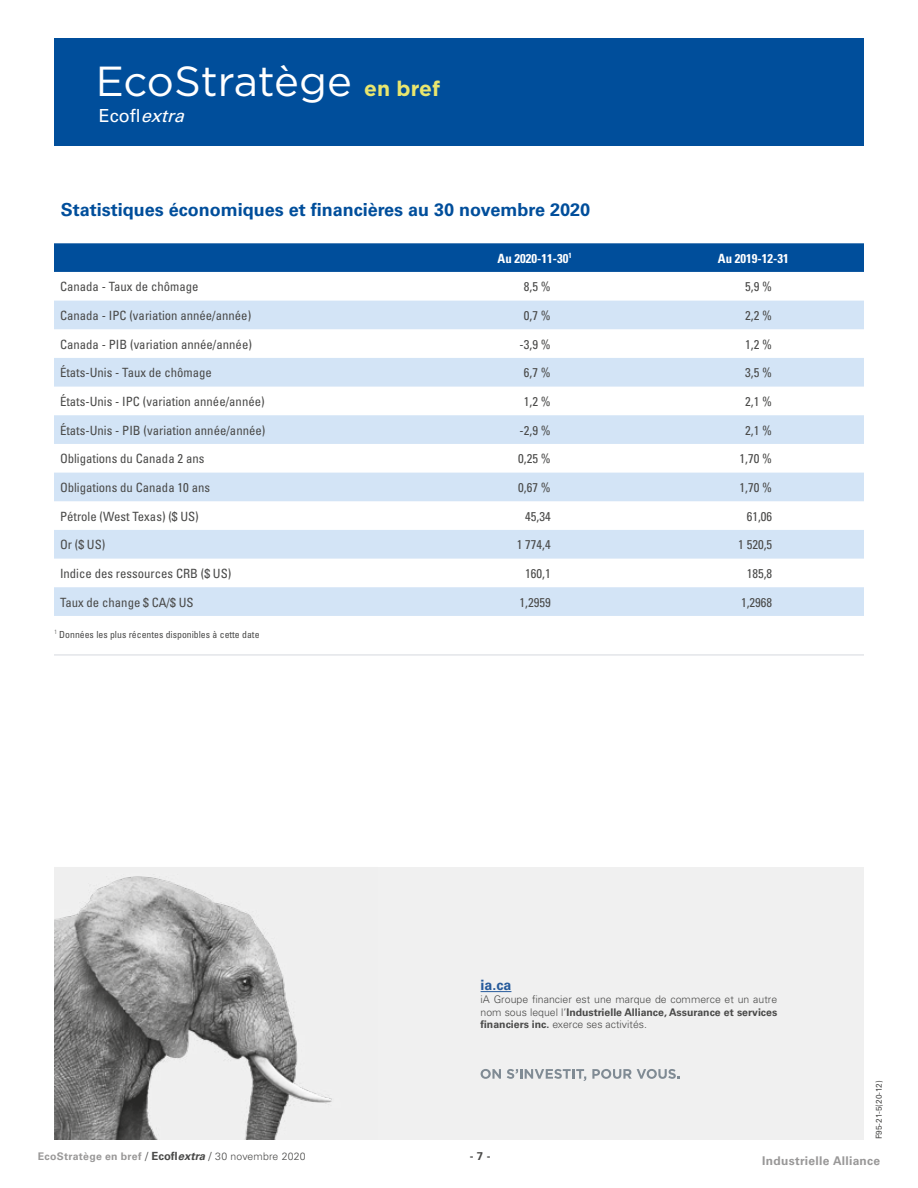
<style>
.page{position:relative;width:918px;height:1188px;background:#fff}
.page>*{position:absolute;margin:0;border:0;box-sizing:border-box;transform-origin:0 0}
.t1{font:42px "Gotham";letter-spacing:-.005em;color:#fff}
.t2{font:700 18px "Univers";color:#004e9b}
.t3{font:18px "Univers";color:#fff}
.t4{font:700 14.25px "Univers";color:#275b9b}
.t5{font:condensed 12.75px "Univers";color:#4a4a49}
.t6{font:700 condensed 12.75px "Univers";color:#fff}
.t7{font:700 12px "Univers";letter-spacing:.02em;color:#999898}
.t8{font:700 11.25px "Univers";color:#4a4a49}
.t9{font:300 10.5px/12.8px "Univers";letter-spacing:.005em;color:#4a4a49;text-align:justify}
.t10{font:700 10.5px "Univers";letter-spacing:.025em;color:#999898}
.Footnote{font:condensed 9.75px "Univers";color:#4a4a49}
.t11{font:8.25px "Univers";color:#4a4a49}
.s1{font-weight:700;font-size:21px;color:#e9e66e}
.s2{font-style:italic}
.s3{font-weight:700}
.s4{font-weight:300;font-size:11.25px;color:#4a4a49}
.s5{font-size:11.25px;color:#4a4a49}
.s6{font-style:italic;font-size:11.25px;color:#4a4a49}
.s7{font-weight:300;color:#4a4a49}
</style>
<div class="page">
<div style="left:54px;top:38px;width:809px;height:108px;background:#004e9b"></div>
<div style="left:54px;top:867px;width:810px;height:272px;background:#f0f0f0"></div>
<img style="left:54px;top:876px;width:278px;height:263px">
<hr style="left:481px;top:991px;width:30px;height:1px;background:#275b9b">
<svg style="left:481px;top:1069px;width:20px;height:10px"></svg>
<svg style="left:507px;top:1069px;width:79px;height:12px"></svg>
<svg style="left:592px;top:1069px;width:88px;height:10px"></svg>
<div style="left:54px;top:243px;width:810px;height:29px;background:#004e9b"></div>
<svg style="left:54px;top:301px;width:810px;height:315px;fill:#d3e4f6"></svg>
<hr style="left:54px;top:655px;width:810px;height:1px;background:#d5d9de">
<p class="t1" style="left:96px;top:54px;width:346px">EcoStratège <span class="s1">en bref</span></p>
<p class="t3" style="left:99px;top:105px;width:92px">E c o fl <span class="s2">extra</span></p>
<h1 class="t2" style="left:61px;top:199px;width:531px">Statistiques économiques et financières au 30 novembre 2020</h1>
<p class="t6" style="left:498px;top:250px;width:76px">Au 2020-11-30<sup>1</sup></p>
<p class="t6" style="left:718px;top:250px;width:72px">Au 2019-12-31</p>
<p class="t5" style="left:60px;top:279px;width:140px">Canada - Taux de chômage</p>
<p class="t5" style="left:524px;top:279px;width:28px">8,5 %</p>
<p class="t5" style="left:745px;top:279px;width:28px">5,9 %</p>
<p class="t5" style="left:60px;top:307px;width:193px">Canada - IPC (variation année/année)</p>
<p class="t5" style="left:524px;top:307px;width:28px">0,7 %</p>
<p class="t5" style="left:745px;top:307px;width:28px">2,2 %</p>
<p class="t5" style="left:60px;top:336px;width:193px">Canada - PIB (variation année/année)</p>
<p class="t5" style="left:520px;top:336px;width:33px">-3,9 %</p>
<p class="t5" style="left:745px;top:336px;width:28px">1,2 %</p>
<p class="t5" style="left:60px;top:365px;width:153px">États-Unis - Taux de chômage</p>
<p class="t5" style="left:524px;top:365px;width:28px">6,7 %</p>
<p class="t5" style="left:745px;top:365px;width:28px">3,5 %</p>
<p class="t5" style="left:60px;top:393px;width:206px">États-Unis - IPC (variation année/année)</p>
<p class="t5" style="left:524px;top:393px;width:28px">1,2 %</p>
<p class="t5" style="left:745px;top:393px;width:28px">2,1 %</p>
<p class="t5" style="left:60px;top:422px;width:207px">États-Unis - PIB (variation année/année)</p>
<p class="t5" style="left:520px;top:422px;width:33px">-2,9 %</p>
<p class="t5" style="left:745px;top:422px;width:28px">2,1 %</p>
<p class="t5" style="left:60px;top:451px;width:146px">Obligations du Canada 2 ans</p>
<p class="t5" style="left:518px;top:451px;width:34px">0,25 %</p>
<p class="t5" style="left:740px;top:451px;width:34px">1,70 %</p>
<p class="t5" style="left:60px;top:479px;width:152px">Obligations du Canada 10 ans</p>
<p class="t5" style="left:518px;top:479px;width:34px">0,67 %</p>
<p class="t5" style="left:740px;top:479px;width:34px">1,70 %</p>
<p class="t5" style="left:60px;top:508px;width:140px">Pétrole (West Texas) ($ US)</p>
<p class="t5" style="left:525px;top:508px;width:27px">45,34</p>
<p class="t5" style="left:747px;top:508px;width:27px">61,06</p>
<p class="t5" style="left:60px;top:537px;width:47px">Or ($ US)</p>
<p class="t5" style="left:517px;top:537px;width:35px">1 774,4</p>
<p class="t5" style="left:738px;top:537px;width:35px">1 520,5</p>
<p class="t5" style="left:60px;top:565px;width:173px">Indice des ressources CRB ($ US)</p>
<p class="t5" style="left:525px;top:565px;width:27px">160,1</p>
<p class="t5" style="left:747px;top:565px;width:27px">185,8</p>
<p class="t5" style="left:60px;top:594px;width:135px">Taux de change $ CA/$ US</p>
<p class="t5" style="left:520px;top:594px;width:33px">1,2959</p>
<p class="t5" style="left:741px;top:594px;width:33px">1,2968</p>
<p class="Footnote" style="left:54px;top:628px;width:207px"><sup>1</sup> Données les plus récentes disponibles à cette date</p>
<p class="t4" style="left:481px;top:977px;width:32px">ia.ca</p>
<p class="t9" style="left:481px;top:993px;width:298px">iA Groupe financier est une marque de commerce et un autre nom sous lequel l’<span class="s3">Industrielle Alliance, Assurance et services financiers inc.</span> exerce ses activités.</p>
<p class="t11" style="left:874px;top:1139px;width:61px;rotate:-90deg">F95-21-5(20-12)</p>
<p class="t10" style="left:38px;top:1150px;width:270px">EcoStratège en bref <span class="s4">/</span> <span class="s5">Ecofl</span><span class="s6">extra</span> <span class="s4">/</span> <span class="s7">30 novembre 2020</span></p>
<p class="t8" style="left:470px;top:1150px;width:22px">- 7 -</p>
<p class="t7" style="left:762px;top:1154px;width:119px">Industrielle Alliance</p>
</div>
